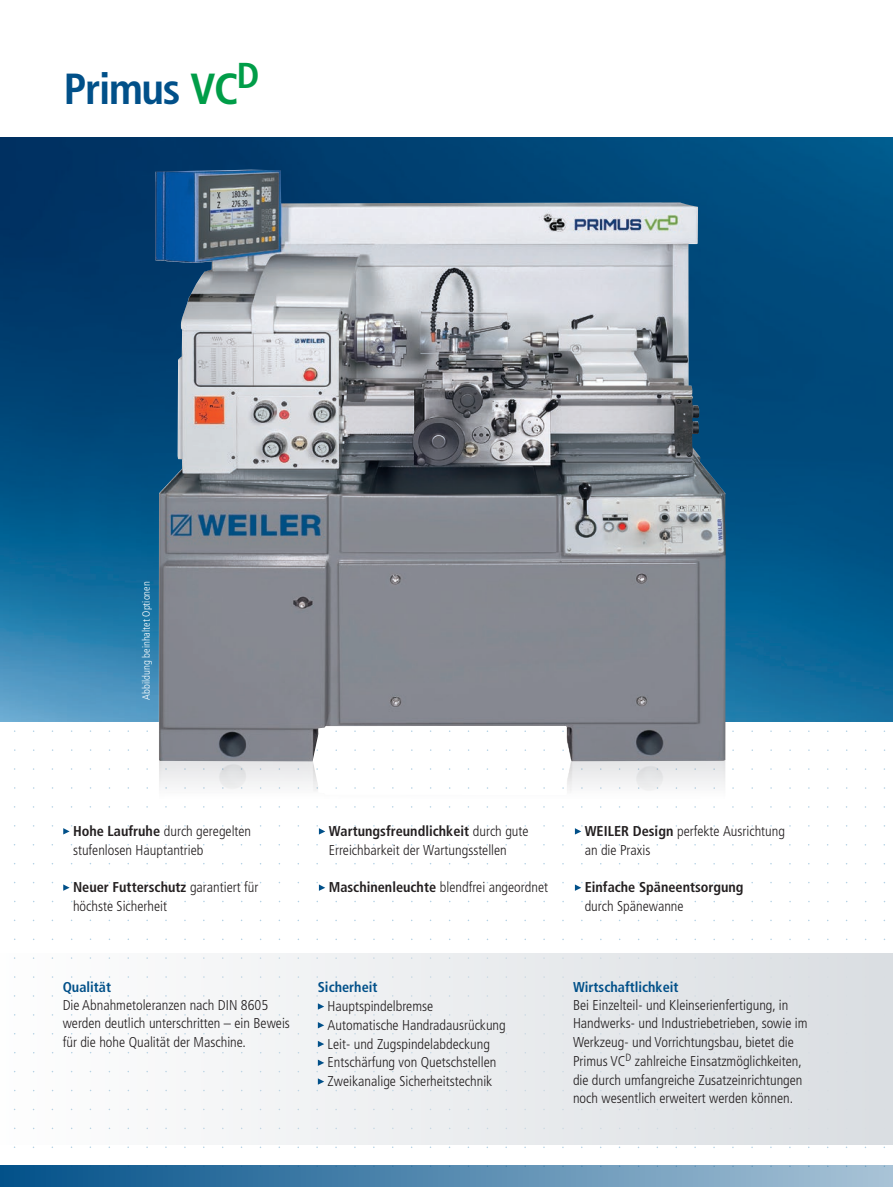
<style>
.page{position:relative;width:893px;height:1187px;background:#fff}
.page>*{position:absolute;margin:0;border:0;box-sizing:border-box;transform-origin:0 0}
.t1{font:700 condensed 43.5px "Frutiger";letter-spacing:-.03em;color:#015089}
.t2{font:300 condensed 14.25px/18.8px "Frutiger";color:#231f20}
.t3{font:700 condensed 14.25px "Frutiger";color:#015089}
.t4{font:700 condensed 14.25px "Frutiger";color:#231f20}
.t5{font:300 condensed 10.5px "Frutiger";color:#fff}
.s1{color:#009d48}
.s2{font-weight:700}
</style>
<div class="page">
<div style="left:0;top:953px;width:893px;height:191px;background:linear-gradient(to right,#fdfefe,#dadee2)"></div>
<img style="left:0;top:137px;width:893px;height:584px">
<div style="left:0;top:1165px;width:893px;height:21px;background:linear-gradient(to right,#02518a,#a9c4d7)"></div>
<img style="left:159px;top:761px;width:567px;height:368px">
<img style="left:155px;top:170px;width:571px;height:591px">
<svg style="left:316px;top:1003px;width:8px;height:12px"></svg>
<svg style="left:316px;top:1021px;width:8px;height:13px"></svg>
<svg style="left:317px;top:1040px;width:7px;height:13px"></svg>
<svg style="left:316px;top:1059px;width:8px;height:13px"></svg>
<svg style="left:316px;top:1078px;width:8px;height:13px"></svg>
<svg style="left:63px;top:825px;width:9px;height:9px"></svg>
<svg style="left:63px;top:881px;width:9px;height:9px"></svg>
<svg style="left:316px;top:825px;width:9px;height:9px"></svg>
<svg style="left:316px;top:881px;width:9px;height:9px"></svg>
<svg style="left:575px;top:825px;width:8px;height:9px"></svg>
<svg style="left:575px;top:881px;width:8px;height:9px"></svg>
<h1 class="t1" style="left:64px;top:71px;width:197px">Primus <span class="s1">VC</span><sup>D</sup></h1>
<p class="t5" style="left:142px;top:699px;width:120px;rotate:-90deg">Abbildung beinhaltet Optionen</p>
<p class="t2" style="left:73px;top:822px;width:180px"><span class="s2">Hohe Laufruhe</span> durch geregelten stufenlosen Hauptantrieb</p>
<p class="t2" style="left:73px;top:879px;width:187px"><span class="s2">Neuer Futterschutz</span> garantiert für höchste Sicherheit</p>
<p class="t3" style="left:63px;top:981px;width:50px">Qualität</p>
<p class="t2" style="left:63px;top:996px;width:229px">Die Abnahmetoleranzen nach DIN 8605 werden deutlich unterschritten – ein Beweis für die hohe Qualität der Maschine.</p>
<p class="t2" style="left:329px;top:822px;width:201px"><span class="s2">Wartungsfreundlichkeit</span> durch gute<br>Erreichbarkeit der Wartungsstellen</p>
<p class="t2" style="left:329px;top:879px;width:221px"><span class="s2">Maschinenleuchte</span> blendfrei angeordnet</p>
<p class="t2" style="left:585px;top:822px;width:202px"><span class="s2">WEILER Design</span> perfekte Ausrichtung an die Praxis</p>
<p class="t4" style="left:585px;top:881px;width:160px">Einfache Späneentsorgung</p>
<p class="t2" style="left:585px;top:897px;width:100px">durch Spänewanne</p>
<p class="t3" style="left:318px;top:981px;width:61px">Sicherheit</p>
<p class="t2" style="left:328px;top:997px;width:180px">Hauptspindelbremse<br>Automatische Handradausrückung<br>Leit- und Zugspindelabdeckung<br>Entschärfung von Quetschstellen<br>Zweikanalige Sicherheitstechnik</p>
<p class="t3" style="left:573px;top:981px;width:107px">Wirtschaftlichkeit</p>
<p class="t2" style="left:573px;top:996px;width:236px">Bei Einzelteil- und Kleinserienfertigung, in Handwerks- und Industriebetrieben, sowie im Werkzeug- und Vorrichtungsbau, bietet die Primus VC<sup>D</sup> zahlreiche Einsatzmöglichkeiten, die durch umfangreiche Zusatzeinrichtungen noch wesentlich erweitert werden können.</p>
</div>
